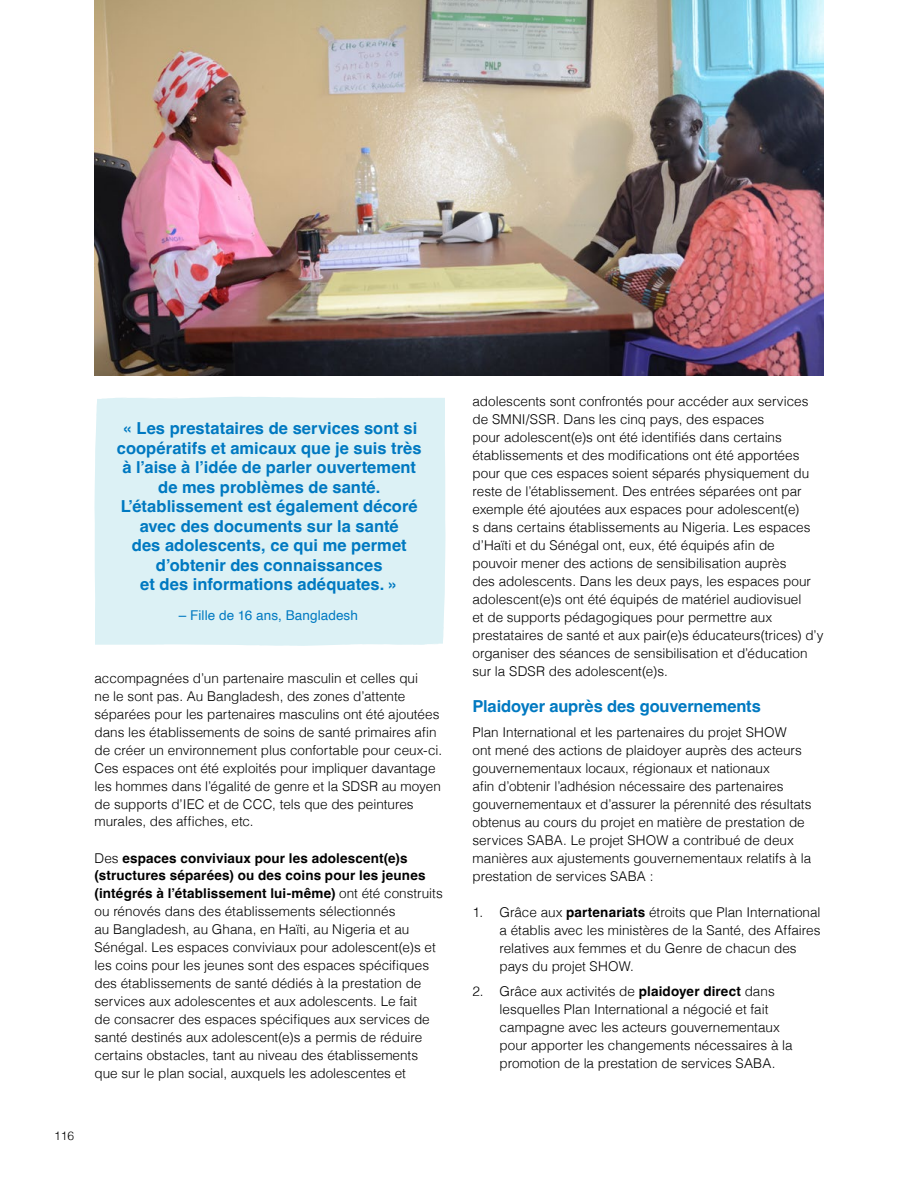
<style>
.page{position:relative;width:918px;height:1188px;background:#fff}
.page>*{position:absolute;margin:0;border:0;box-sizing:border-box;transform-origin:0 0}
.t1{font:700 16.5px/19.5px "Helvetica";letter-spacing:.005em;color:#0079c1;text-align:center}
.t2{font:300 13.5px/18px "Helvetica";color:#000}
.t3{font:13.5px "Helvetica";letter-spacing:.01em;color:#0079c1}
.t4{font:300 12px "Helvetica";color:#000}
.s1{font-weight:700}
</style>
<div class="page">
<img style="left:95px;top:0;width:729px;height:376px">
<div style="left:94px;top:397px;width:351px;height:249px;background:#dcf1f5"></div>
<p class="t4" style="left:54px;top:1126px;width:22px">116</p>
<p class="t1" style="left:117px;top:421px;width:306px">« Les prestataires de services sont si coopératifs et amicaux que je suis très à l’aise à l’idée de parler ouvertement de mes problèmes de santé.<br>L’établissement est également décoré avec des documents sur la santé<br>des adolescents, ce qui me permet d’obtenir des connaissances<br>et des informations adéquates. »</p>
<p class="t3" style="left:179px;top:605px;width:181px">– Fille de 16 ans, Bangladesh</p>
<p class="t2" style="left:94px;top:668px;width:349px">accompagnées d’un partenaire masculin et celles qui<br>ne le sont pas. Au Bangladesh, des zones d’attente séparées pour les partenaires masculins ont été ajoutées dans les établissements de soins de santé primaires afin de créer un environnement plus confortable pour ceux-ci.<br>Ces espaces ont été exploités pour impliquer davantage les hommes dans l’égalité de genre et la SDSR au moyen de supports d’IEC et de CCC, tels que des peintures murales, des affiches, etc.</p>
<p class="t2" style="left:94px;top:848px;width:350px">Des <span class="s1">espaces conviviaux pour les adolescent(e)s (structures séparées) ou des coins pour les jeunes (intégrés à l’établissement lui-même)</span> ont été construits ou rénovés dans des établissements sélectionnés<br>au Bangladesh, au Ghana, en Haïti, au Nigeria et au Sénégal. Les espaces conviviaux pour adolescent(e)s et les coins pour les jeunes sont des espaces spécifiques des établissements de santé dédiés à la prestation de services aux adolescentes et aux adolescents. Le fait<br>de consacrer des espaces spécifiques aux services de santé destinés aux adolescent(e)s a permis de réduire certains obstacles, tant au niveau des établissements que sur le plan social, auxquels les adolescentes et</p>
<p class="t2" style="left:472px;top:392px;width:352px">adolescents sont confrontés pour accéder aux services de SMNI/SSR. Dans les cinq pays, des espaces<br>pour adolescent(e)s ont été identifiés dans certains établissements et des modifications ont été apportées pour que ces espaces soient séparés physiquement du reste de l’établissement. Des entrées séparées ont par exemple été ajoutées aux espaces pour adolescent(e)<br>s dans certains établissements au Nigeria. Les espaces d’Haïti et du Sénégal ont, eux, été équipés afin de<br>pouvoir mener des actions de sensibilisation auprès<br>des adolescents. Dans les deux pays, les espaces pour adolescent(e)s ont été équipés de matériel audiovisuel<br>et de supports pédagogiques pour permettre aux prestataires de santé et aux pair(e)s éducateurs(trices) d’y organiser des séances de sensibilisation et d’éducation sur la SDSR des adolescent(e)s.</p>
<p class="t1" style="left:472px;top:699px;width:290px">Plaidoyer auprès des gouvernements</p>
<p class="t2" style="left:472px;top:722px;width:340px">Plan International et les partenaires du projet SHOW<br>ont mené des actions de plaidoyer auprès des acteurs gouvernementaux locaux, régionaux et nationaux<br>afin d’obtenir l’adhésion nécessaire des partenaires gouvernementaux et d’assurer la pérennité des résultats obtenus au cours du projet en matière de prestation de services SABA. Le projet SHOW a contribué de deux manières aux ajustements gouvernementaux relatifs à la prestation de services SABA :</p>
<p class="t2" style="left:500px;top:902px;width:323px;text-indent:-27px">1. Grâce aux <span class="s1">partenariats</span> étroits que Plan International a établis avec les ministères de la Santé, des Affaires relatives aux femmes et du Genre de chacun des pays du projet SHOW.</p>
<p class="t2" style="left:500px;top:981px;width:295px;text-indent:-27px">2. Grâce aux activités de <span class="s1">plaidoyer direct</span> dans lesquelles Plan International a négocié et fait campagne avec les acteurs gouvernementaux pour apporter les changements nécessaires à la promotion de la prestation de services SABA.</p>
</div>
